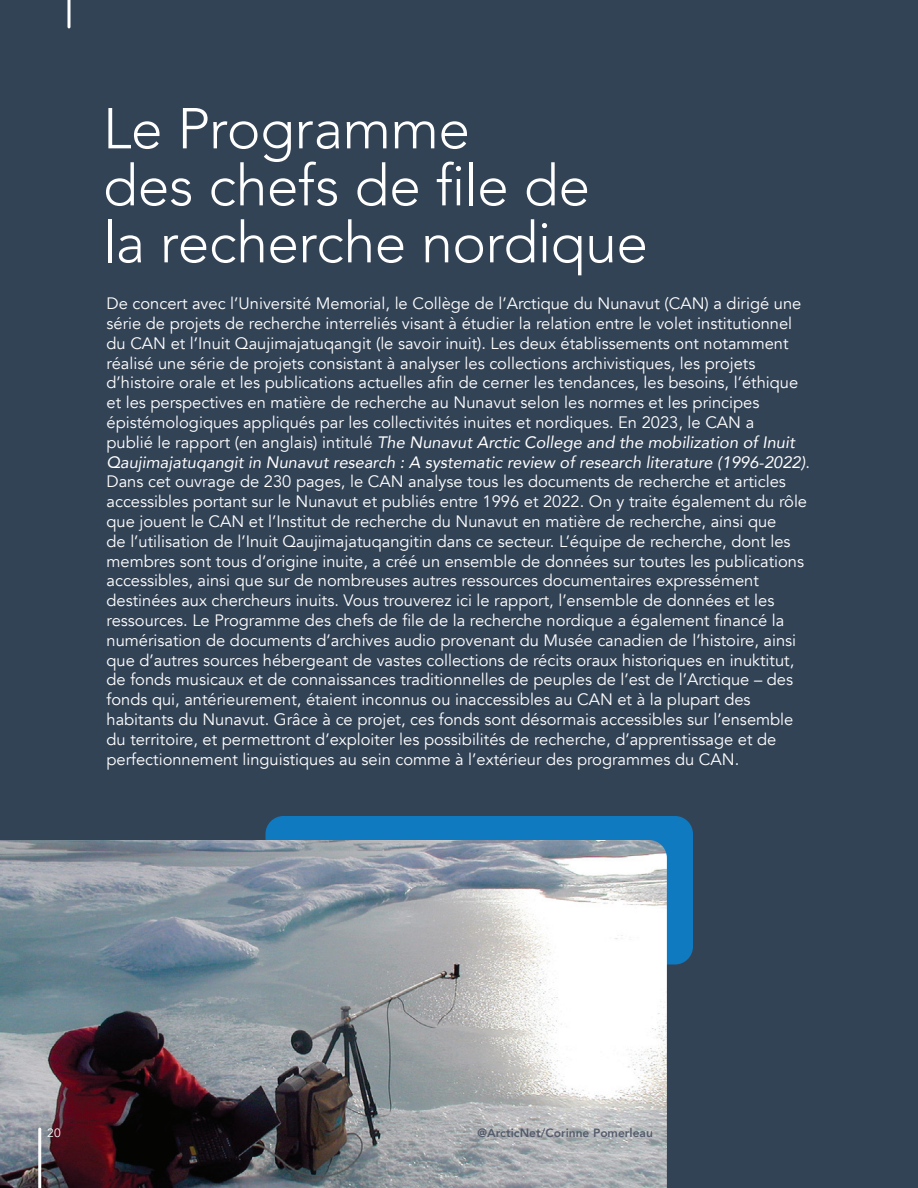
<style>
.page{position:relative;width:918px;height:1188px;background:#334356}
.page>*{position:absolute;margin:0;border:0;box-sizing:border-box;transform-origin:0 0}
.t1{font:300 57px/57px "Avenir";letter-spacing:-.01em;color:#fff}
.t2{font:16.5px/19.8px "Avenir";color:#fff}
.t3{font:800 12px "Avenir";color:#545b6c}
.t4{font:12px "Avenir";color:#fff}
.s1{font-style:italic}
</style>
<div class="page">
<div style="left:266px;top:816px;width:427px;height:148px;background:#107ac0;border-radius:18px"></div>
<img style="left:0;top:840px;width:667px;height:348px">
<hr style="left:38px;top:1129px;width:3px;height:59px;background:#fff">
<hr style="left:68px;top:0;width:2px;height:27px;background:#fff">
<h1 class="t1" style="left:103px;top:100px;width:547px">Le Programme<br>des chefs de file de<br>la recherche nordique</h1>
<p class="t2" style="left:106px;top:294px;width:705px">De concert avec l’Université Memorial, le Collège de l’Arctique du Nunavut (CAN) a dirigé une série de projets de recherche interreliés visant à étudier la relation entre le volet institutionnel du CAN et l’Inuit Qaujimajatuqangit (le savoir inuit). Les deux établissements ont notamment réalisé une série de projets consistant à analyser les collections archivistiques, les projets d’histoire orale et les publications actuelles afin de cerner les tendances, les besoins, l’éthique et les perspectives en matière de recherche au Nunavut selon les normes et les principes épistémologiques appliqués par les collectivités inuites et nordiques. En 2023, le CAN a<br>publié le rapport (en anglais) intitulé <span class="s1">The Nunavut Arctic College and the mobilization of Inuit Qaujimajatuqangit in Nunavut research : A systematic review of research literature (1996-2022)</span>.<br>Dans cet ouvrage de 230 pages, le CAN analyse tous les documents de recherche et articles accessibles portant sur le Nunavut et publiés entre 1996 et 2022. On y traite également du rôle que jouent le CAN et l’Institut de recherche du Nunavut en matière de recherche, ainsi que<br>de l’utilisation de l’Inuit Qaujimajatuqangitin dans ce secteur. L’équipe de recherche, dont les membres sont tous d’origine inuite, a créé un ensemble de données sur toutes les publications accessibles, ainsi que sur de nombreuses autres ressources documentaires expressément destinées aux chercheurs inuits. Vous trouverez ici le rapport, l’ensemble de données et les ressources. Le Programme des chefs de file de la recherche nordique a également financé la numérisation de documents d’archives audio provenant du Musée canadien de l’histoire, ainsi que d’autres sources hébergeant de vastes collections de récits oraux historiques en inuktitut, de fonds musicaux et de connaissances traditionnelles de peuples de l’est de l’Arctique – des fonds qui, antérieurement, étaient inconnus ou inaccessibles au CAN et à la plupart des habitants du Nunavut. Grâce à ce projet, ces fonds sont désormais accessibles sur l’ensemble du territoire, et permettront d’exploiter les possibilités de recherche, d’apprentissage et de perfectionnement linguistiques au sein comme à l’extérieur des programmes du CAN.</p>
<p class="t4" style="left:47px;top:1126px;width:15px">20</p>
<p class="t3" style="left:478px;top:1124px;width:177px">@ArcticNet/Corinne Pomerleau</p>
</div>
